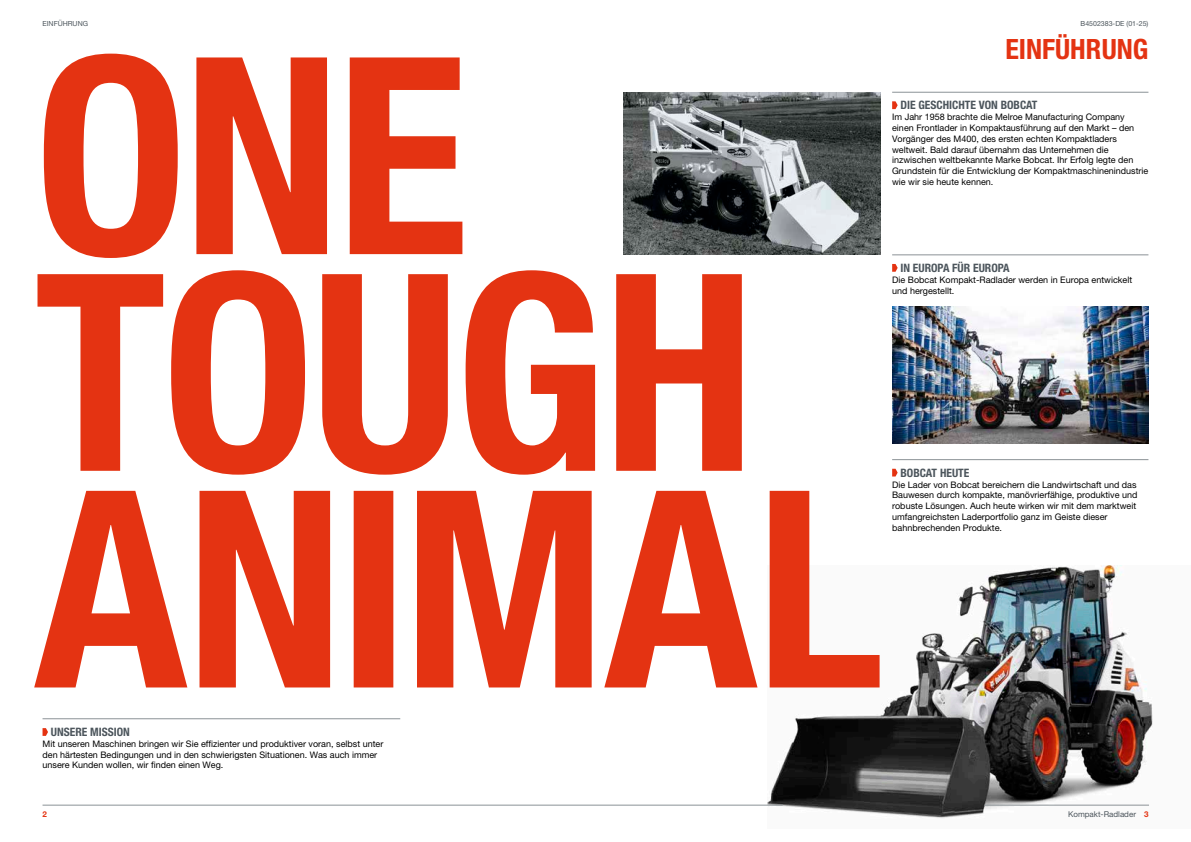
<style>
.page{position:relative;width:1191px;height:842px;background:#fff}
.page>*{position:absolute;margin:0;border:0;box-sizing:border-box;transform-origin:0 0}
.t1{font:700 condensed 28px "Helvetica Neue LT Pro";color:#e43312}
.t2{font:700 condensed 11.6px "Helvetica Neue LT Pro";color:#4c555c}
.t3{font:9px/10.8px "Helvetica Neue LT Pro";color:#000}
.t4{font:8px "Helvetica Neue LT Pro";color:#4c555c}
.t5{font:700 8px "Helvetica Neue LT Pro";color:#e43312}
.t6{font:7px "Helvetica Neue LT Pro";color:#4c555c}
.s1{font-weight:700;color:#e43312}
</style>
<div class="page">
<img style="left:767px;top:566px;width:386px;height:253px">
<svg style="left:34px;top:491px;width:845px;height:196px;fill:#e43312"></svg>
<svg style="left:37px;top:270px;width:705px;height:205px;fill:#e43312"></svg>
<svg style="left:44px;top:54px;width:418px;height:204px;fill:#e43312"></svg>
<hr style="left:984px;top:805px;width:165px;height:1px;background:#8b9296">
<img style="left:624px;top:92px;width:256px;height:162px">
<img style="left:892px;top:307px;width:256px;height:136px">
<hr style="left:43px;top:805px;width:739px;height:1px;background:#8b9296">
<hr style="left:892px;top:459px;width:256px;height:1px;background:#8b9296">
<svg style="left:892px;top:469px;width:5px;height:7px"></svg>
<hr style="left:43px;top:719px;width:357px;height:1px;background:#8b9296">
<svg style="left:43px;top:728px;width:5px;height:8px"></svg>
<hr style="left:892px;top:92px;width:256px;height:1px;background:#8b9296">
<svg style="left:892px;top:101px;width:5px;height:8px"></svg>
<hr style="left:892px;top:255px;width:256px;height:1px;background:#8b9296">
<svg style="left:892px;top:264px;width:5px;height:8px"></svg>
<p class="t6" style="left:43px;top:19px;width:47px">EINFÜHRUNG</p>
<p class="t2" style="left:51px;top:725px;width:81px">UNSERE MISSION</p>
<p class="t3" style="left:43px;top:738px;width:342px">Mit unseren Maschinen bringen wir Sie effizienter und produktiver voran, selbst unter den härtesten Bedingungen und in den schwierigsten Situationen. Was auch immer unsere Kunden wollen, wir finden einen Weg.</p>
<p class="t5" style="left:43px;top:809px;width:6px">2</p>
<p class="t6" style="left:1080px;top:19px;width:69px">B4502383-DE (01-25)</p>
<h1 class="t1" style="left:1005px;top:32px;width:144px">EINFÜHRUNG</h1>
<p class="t2" style="left:900px;top:98px;width:139px">DIE GESCHICHTE VON BOBCAT</p>
<p class="t3" style="left:892px;top:111px;width:258px">Im Jahr 1958 brachte die Melroe Manufacturing Company einen Frontlader in Kompaktausführung auf den Markt – den Vorgänger des M400, des ersten echten Kompaktladers weltweit. Bald darauf übernahm das Unternehmen die inzwischen weltbekannte Marke Bobcat. Ihr Erfolg legte den Grundstein für die Entwicklung der Kompaktmaschinenindustrie wie wir sie heute kennen.</p>
<p class="t2" style="left:900px;top:261px;width:111px">IN EUROPA FÜR EUROPA</p>
<p class="t3" style="left:892px;top:274px;width:242px">Die Bobcat Kompakt-Radlader werden in Europa entwickelt und hergestellt.</p>
<p class="t2" style="left:900px;top:466px;width:70px">BOBCAT HEUTE</p>
<p class="t3" style="left:892px;top:479px;width:247px">Die Lader von Bobcat bereichern die Landwirtschaft und das Bauwesen durch kompakte, manövrierfähige, produktive und robuste Lösungen. Auch heute wirken wir mit dem marktweit umfangreichsten Laderportfolio ganz im Geiste dieser bahnbrechenden Produkte.</p>
<p class="t4" style="left:1068px;top:810px;width:82px">Kompakt-Radlader <span class="s1">3</span></p>
</div>
